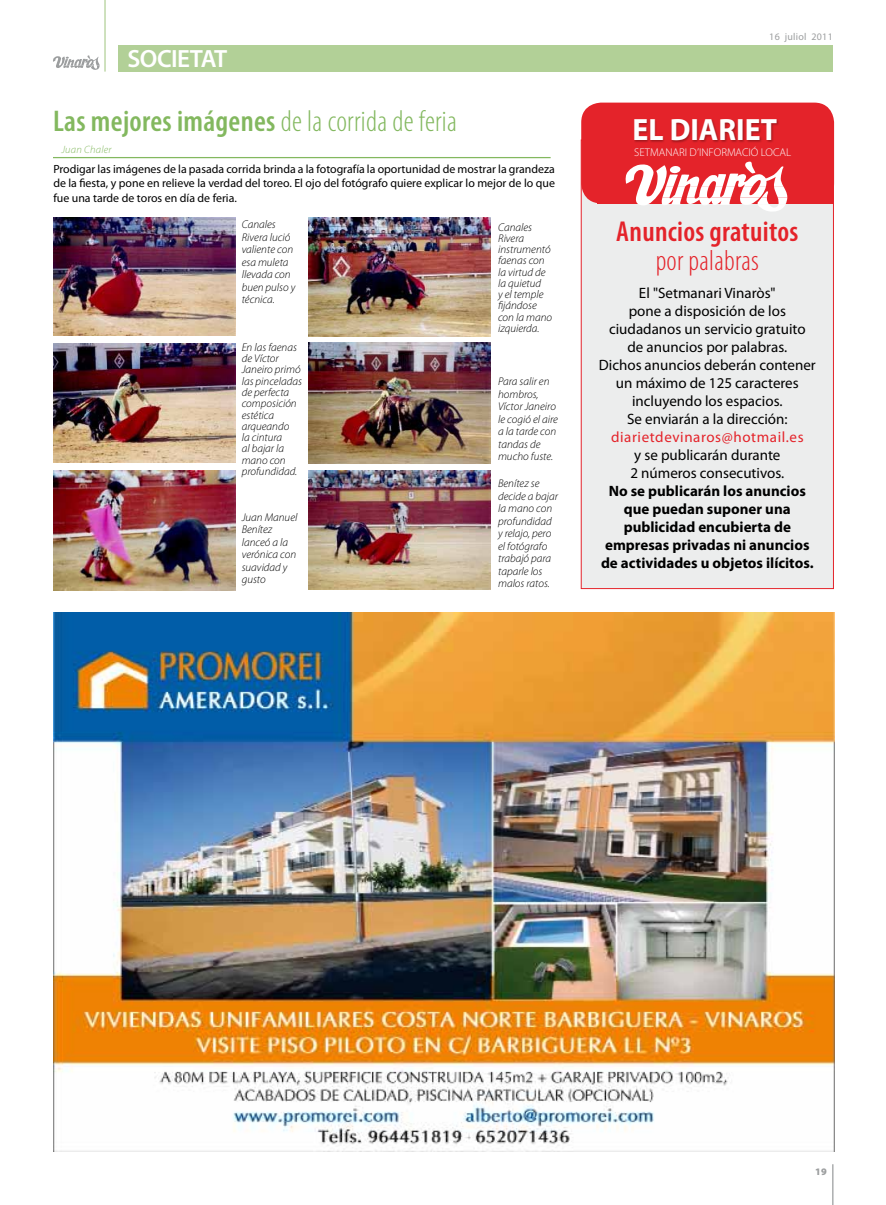
<style>
.page{position:relative;width:886px;height:1205px;background:#fff}
.page>*{position:absolute;margin:0;border:0;box-sizing:border-box;transform-origin:0 0}
.t1{font:700 30.88px "Myriad Pro";color:#fff}
.t2{font:600 condensed 30px "Myriad Pro";letter-spacing:.01em;color:#83b85f}
.t3{font:600 condensed 28.88px "Myriad Pro";letter-spacing:.01em;color:#e4232a}
.t4{font:300 condensed 28.88px "Myriad Pro";letter-spacing:.01em;color:#e4232a}
.t5{font:600 25px "Myriad Pro";letter-spacing:-.02em;color:#fff}
.t6{font:15px/18px "Myriad Pro";color:#000;text-align:center}
.t7{font:700 15px/18px "Myriad Pro";color:#000;text-align:center}
.t8{font:15px "Myriad Pro";letter-spacing:.04em;color:#e4232a}
.t9{font:11.88px/14.2px "Myriad Pro";color:#000;text-align:justify}
.t10{font:italic 300 11.25px/12.5px "Myriad Pro";color:#000}
.t11{font:300 11.25px "Myriad Pro";color:#fff}
.t12{font:italic 300 10.62px "Myriad Pro";letter-spacing:.02em;color:#83b85f}
.t13{font:10px "Myriad Pro";letter-spacing:.025em;color:#9c9e9f}
.t14{font:900 10px "Myriad Pro";color:#9c9e9f}
.s1{font-weight:300}
</style>
<div class="page">
<hr style="left:832px;top:1164px;width:1px;height:41px;background:#9c9e9f">
<div style="left:581px;top:140px;width:253px;height:449px;background:#eceded;border:1px solid #e4232a"></div>
<hr style="left:53px;top:157px;width:498px;height:1px;background:#83b85f">
<hr style="left:104px;top:0;width:2px;height:72px;background:#b2d097">
<div style="left:118px;top:45px;width:714px;height:27px;background:#b2d097"></div>
<svg style="left:53px;top:55px;width:47px;height:15px"></svg>
<div style="left:581px;top:103px;width:253px;height:100px;background:#e4232a;border-radius:20px"></div>
<div style="left:598px;top:179px;width:236px;height:24px;background:#e4232a"></div>
<div style="left:634px;top:119px;width:145px;height:25px;background:#000;opacity:.3"></div>
<svg style="left:625px;top:161px;width:162px;height:51px"></svg>
<img style="left:53px;top:612px;width:781px;height:539px">
<img style="left:308px;top:217px;width:183px;height:119px">
<img style="left:53px;top:217px;width:183px;height:119px">
<img style="left:308px;top:471px;width:183px;height:118px">
<img style="left:53px;top:471px;width:182px;height:120px">
<img style="left:308px;top:342px;width:183px;height:122px">
<img style="left:53px;top:344px;width:183px;height:118px">
<h3 class="t5" style="left:127px;top:43px;width:101px">SOCIETAT</h3>
<h2 class="t2" style="left:53px;top:103px;width:405px">Las mejores imágenes <span class="s1">de la corrida de feria</span></h2>
<p class="t12" style="left:61px;top:143px;width:52px">Juan Chaler</p>
<p class="t9" style="left:53px;top:162px;width:503px">Prodigar las imágenes de la pasada corrida brinda a la fotografía la oportunidad de mostrar la grandeza de la fiesta, y pone en relieve la verdad del toreo. El ojo del fotógrafo quiere explicar lo mejor de lo que fue una tarde de toros en día de feria.</p>
<p class="t10" style="left:242px;top:218px;width:55px">Canales<br>Rivera lució valiente con esa muleta llevada con buen pulso y técnica.</p>
<p class="t10" style="left:498px;top:221px;width:56px;line-height:11.2px">Canales<br>Rivera instrumentó faenas con la virtud de la quietud<br>y el temple fijándose con la mano izquierda.</p>
<p class="t10" style="left:242px;top:341px;width:62px;line-height:11.2px">En las faenas de Víctor<br>Janeiro primó las pinceladas de perfecta composición estética arqueando<br>la cintura<br>al bajar la mano con profundidad.</p>
<p class="t10" style="left:498px;top:375px;width:61px">Para salir en hombros,<br>Víctor Janeiro le cogió el aire a la tarde con tandas de mucho fuste.</p>
<p class="t10" style="left:242px;top:510px;width:57px">Juan Manuel<br>Benítez lanceó a la verónica con suavidad y gusto</p>
<p class="t10" style="left:498px;top:477px;width:61px">Benítez se decide a bajar la mano con profundidad y relajo, pero el fotógrafo trabajó para taparle los malos ratos.</p>
<p class="t13" style="left:769px;top:31px;width:65px">16 juliol 2011</p>
<h1 class="t1" style="left:632px;top:110px;width:146px">EL DIARIET</h1>
<p class="t11" style="left:634px;top:145px;width:158px">SETMANARI D’INFORMACIÓ LOCAL</p>
<h3 class="t3" style="left:616px;top:214px;width:184px">Anuncios gratuitos</h3>
<h3 class="t4" style="left:656px;top:243px;width:105px">por palabras</h3>
<h3 class="t6" style="left:599px;top:284px;width:218px">El "Setmanari Vinaròs"<br>pone a disposición de los ciudadanos un servicio gratuito<br>de anuncios por palabras.<br>Dichos anuncios deberán contener un máximo de 125 caracteres incluyendo los espacios.<br>Se enviarán a la dirección:</h3>
<h3 class="t8" style="left:611px;top:428px;width:194px">diarietdevinaros@hotmail.es</h3>
<h3 class="t6" style="left:630px;top:446px;width:155px;text-align:left">y se publicarán durante<br>2 números consecutivos.</h3>
<h3 class="t7" style="left:601px;top:481px;width:214px">No se publicarán los anuncios que puedan suponer una publicidad encubierta de empresas privadas ni anuncios de actividades u objetos ilícitos.</h3>
<p class="t14" style="left:815px;top:1165px;width:13px">19</p>
</div>
